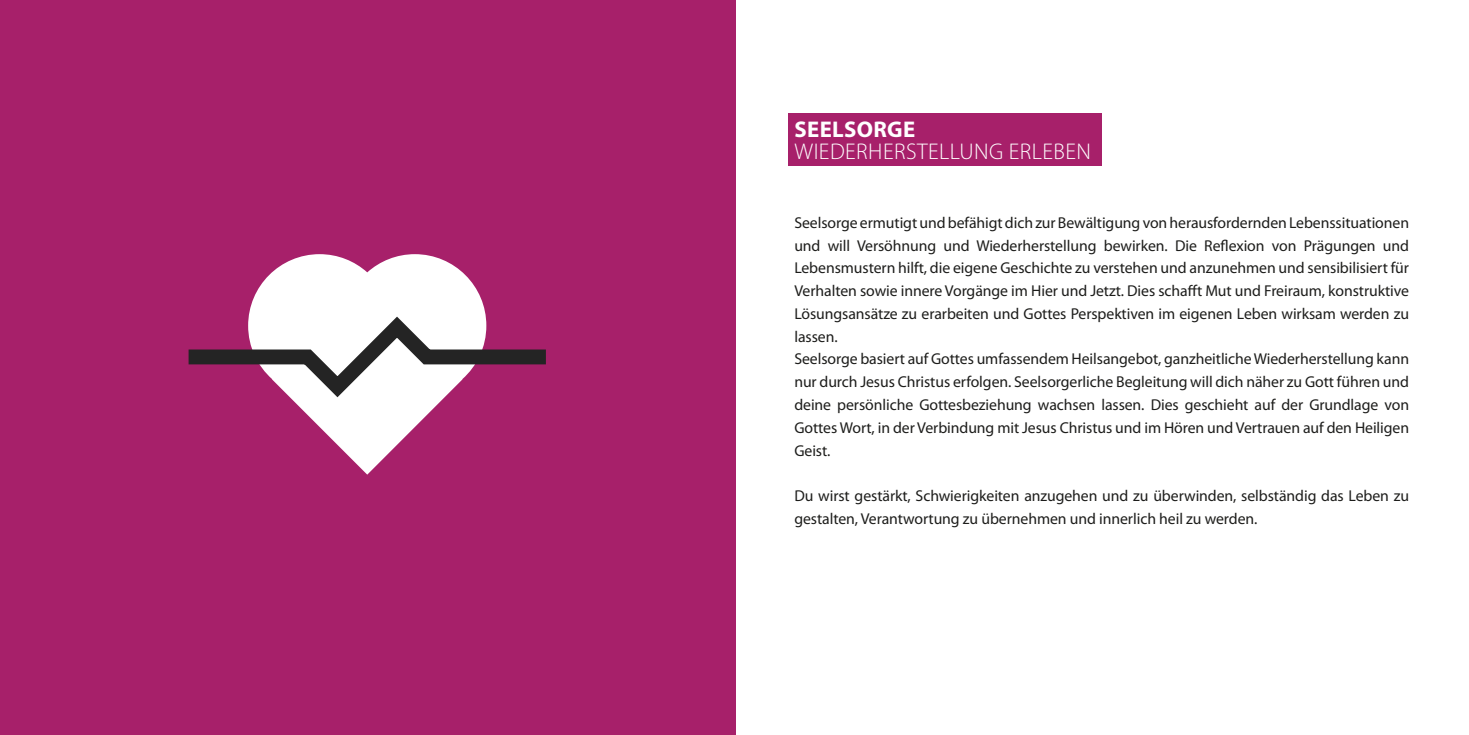
<style>
.page{position:relative;width:1469px;height:735px;background:#fff}
.page>*{position:absolute;margin:0;border:0;box-sizing:border-box;transform-origin:0 0}
.t1{font:300 22.75px "Myriad Pro";letter-spacing:.02em;color:#fff}
.t2{font:700 22.75px "Myriad Pro";letter-spacing:.015em;color:#fff}
.t3{font:15.75px/22.8px "Myriad Pro";letter-spacing:-.005em;color:#1d1d1b;text-align:justify}
</style>
<div class="page">
<div style="left:788px;top:113px;width:313px;height:52px;background:#a7206a"></div>
<div style="left:0;top:0;width:735px;height:734px;background:#a7206a"></div>
<svg style="left:251px;top:254px;width:233px;height:220px;fill:#fff"></svg>
<svg style="left:188px;top:306px;width:358px;height:101px"></svg>
<p class="t2" style="left:794px;top:114px;width:122px">SEELSORGE</p>
<p class="t1" style="left:794px;top:138px;width:298px">WIEDERHERSTELLUNG ERLEBEN</p>
<p class="t3" style="left:794px;top:211px;width:616px">Seelsorge ermutigt und befähigt dich zur Bewältigung von herausfordernden Lebenssituationen und will Versöhnung und Wiederherstellung bewirken. Die Reflexion von Prägungen und Lebensmustern hilft, die eigene Geschichte zu verstehen und anzunehmen und sensibilisiert für Verhalten sowie innere Vorgänge im Hier und Jetzt. Dies schafft Mut und Freiraum, konstruktive Lösungsansätze zu erarbeiten und Gottes Perspektiven im eigenen Leben wirksam werden zu lassen.</p>
<p class="t3" style="left:794px;top:347px;width:616px">Seelsorge basiert auf Gottes umfassendem Heilsangebot, ganzheitliche Wiederherstellung kann nur durch Jesus Christus erfolgen. Seelsorgerliche Begleitung will dich näher zu Gott führen und deine persönliche Gottesbeziehung wachsen lassen. Dies geschieht auf der Grundlage von Gottes Wort, in der Verbindung mit Jesus Christus und im Hören und Vertrauen auf den Heiligen Geist.</p>
<p class="t3" style="left:794px;top:484px;width:616px">Du wirst gestärkt, Schwierigkeiten anzugehen und zu überwinden, selbständig das Leben zu gestalten, Verantwortung zu übernehmen und innerlich heil zu werden.</p>
</div>
